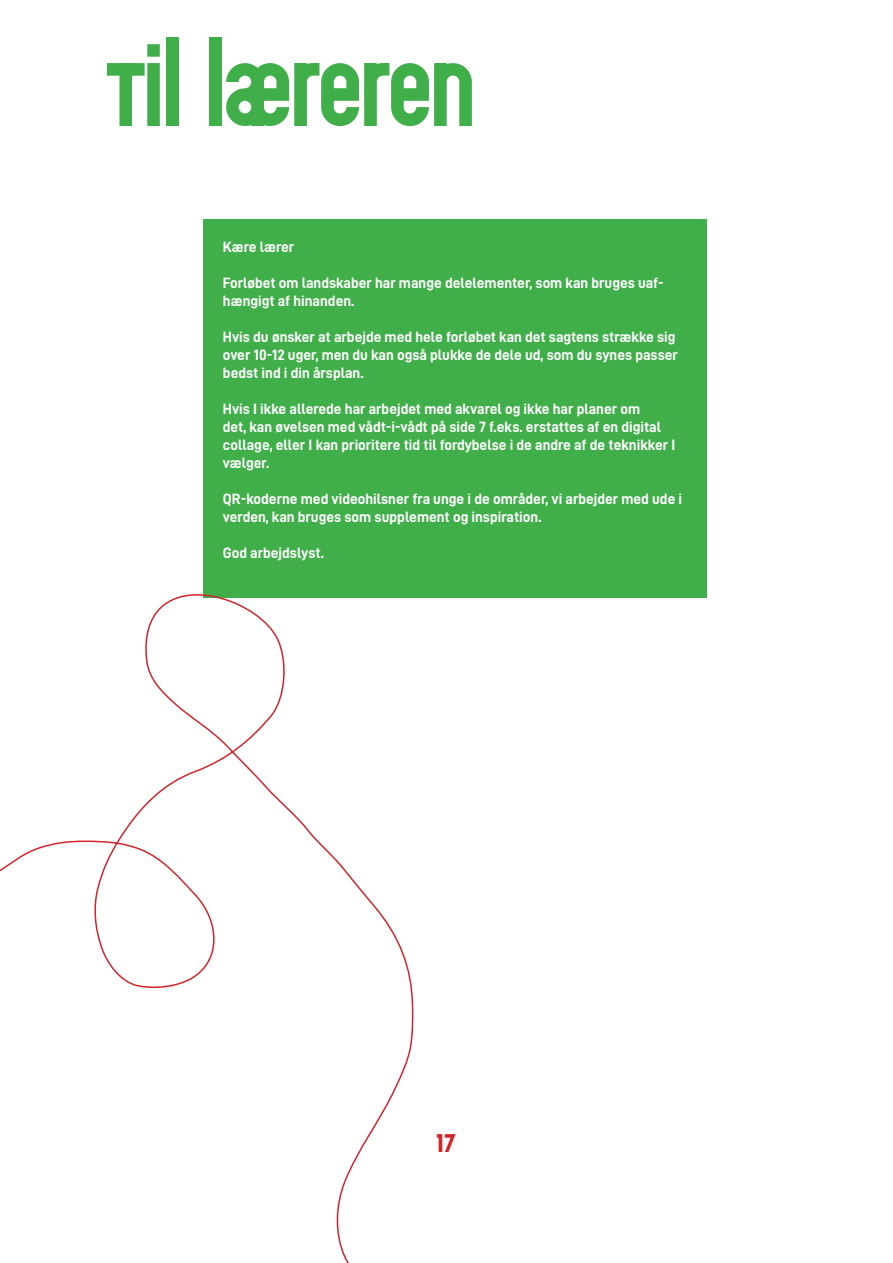
<style>
.page{position:relative;width:893px;height:1263px;background:#fff}
.page>*{position:absolute;margin:0;border:0;box-sizing:border-box;transform-origin:0 0}
.Overskrift_rød{font:700 90px "Normal";color:#40ae49}
.Overskrift_rød-2{font:700 25.5px "Normal";color:#d1232a}
.Intro_tekst{font:15px/18px "D DIN Bold";color:#fff}
</style>
<div class="page">
<div style="left:203px;top:219px;width:503px;height:378px;background:#40ae49"></div>
<svg style="left:0;top:594px;width:580px;height:669px"></svg>
<p class="Overskrift_rød" style="left:107px;top:38px;width:369px">TIL LÆREREN</p>
<p class="Intro_tekst" style="left:223px;top:238px;width:73px">Kære lærer</p>
<p class="Intro_tekst" style="left:223px;top:274px;width:442px">Forløbet om landskaber har mange delelementer, som kan bruges uaf&shy;hængigt af hinanden.</p>
<p class="Intro_tekst" style="left:223px;top:328px;width:456px">Hvis du ønsker at arbejde med hele forløbet kan det sagtens strække sig over 10-12 uger, men du kan også plukke de dele ud, som du synes passer bedst ind i din årsplan.</p>
<p class="Intro_tekst" style="left:223px;top:400px;width:454px">Hvis I ikke allerede har arbejdet med akvarel og ikke har planer om<br>det, kan øvelsen med vådt-i-vådt på side 7 f.eks. erstattes af en digital collage, eller I kan prioritere tid til fordybelse i de andre af de teknikker I vælger.</p>
<p class="Intro_tekst" style="left:223px;top:490px;width:461px">QR-koderne med videohilsner fra unge i de områder, vi arbejder med ude i verden, kan bruges som supplement og inspiration.</p>
<p class="Intro_tekst" style="left:223px;top:544px;width:103px">God arbejdslyst.</p>
<p class="Overskrift_rød-2" style="left:436px;top:1127px;width:20px">17</p>
</div>
